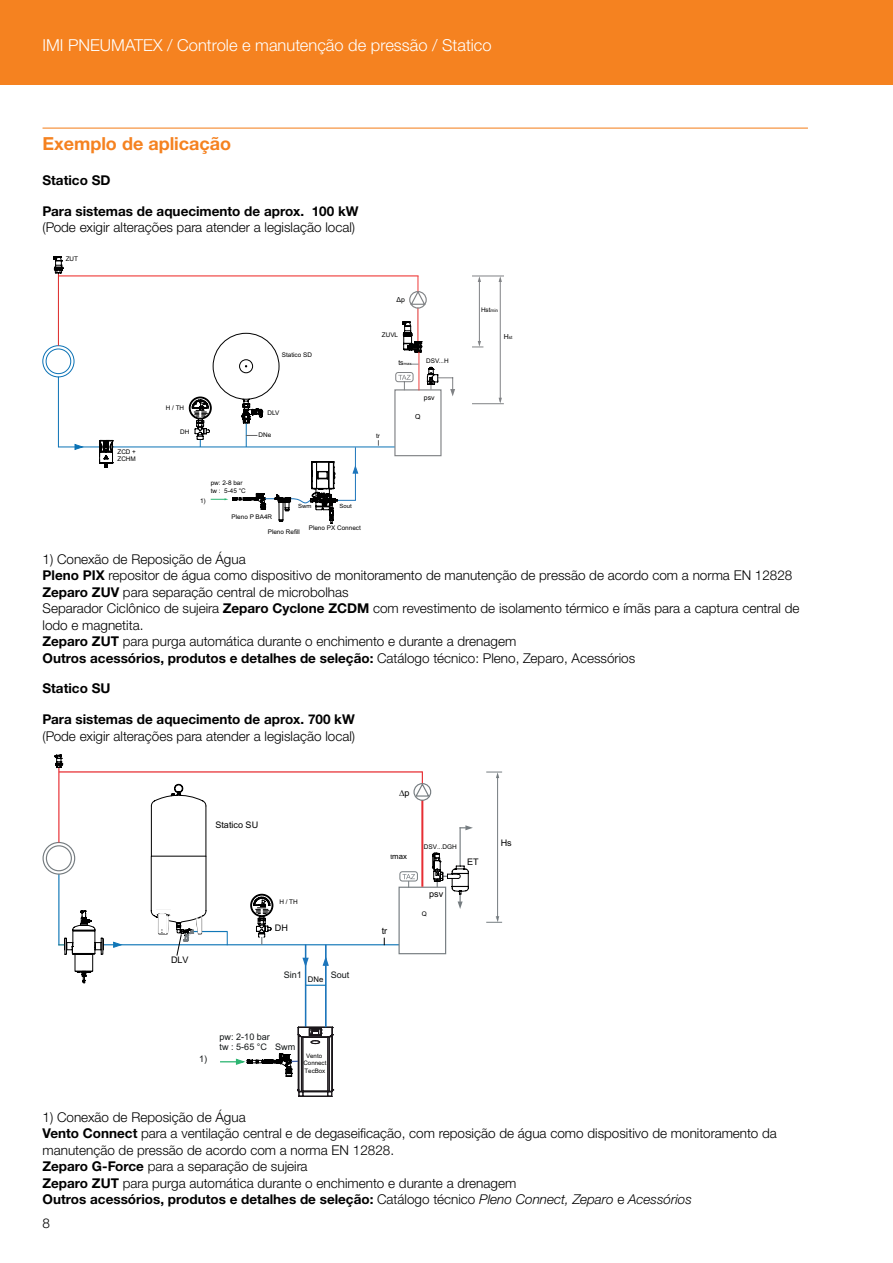
<style>
.page{position:relative;width:893px;height:1263px;background:#fff}
.page>*{position:absolute;margin:0;border:0;box-sizing:border-box;transform-origin:0 0}
.t1{font:700 18px "Helvetica Neue LTW1 G";color:#f58220}
.t2{font:300 16.5px "Helvetica Neue LTW1 G";color:#fff}
.t3{font:300 13.5px/16.5px "Helvetica Neue LTW1 G";color:#000}
.t4{font:700 13.5px "Helvetica Neue LTW1 G";color:#000}
.t5{font:9px/10.9px "Arial";color:#121617}
.t6{font:9px "Arial";color:#000}
.t7{font:7.8px "Arial";color:#000}
.t8{font:6.9px "Arial";color:#000}
.t9{font:6.45px/7.6px "Arial";color:#000}
.t10{font:6.15px/7.4px "Arial";color:#000;text-align:center}
.t11{font:5.85px "Arial";color:#000;scale:1.04 1}
.t12{font:4.65px "Arial";color:#000}
.t13{font:4.05px "Arial";color:#000}
.s1{font-size:6.9px}
.s2{font-size:4.65px}
.s3{font-weight:700}
.s4{font-size:6.45px}
.s5{font-style:italic}
</style>
<div class="page">
<div style="left:0;top:0;width:893px;height:85px;background:#f58220"></div>
<hr style="left:43px;top:128px;width:765px;height:1px;background:#f58220">
<div style="left:394px;top:389px;width:48px;height:67px;border:1px solid #808285"></div>
<hr style="left:58px;top:276px;width:360px;height:1px;background:#ef3b39">
<hr style="left:418px;top:308px;width:1px;height:34px;background:#ef3b39">
<div style="left:409px;top:291px;width:18px;height:18px;border:1px solid #808285;border-radius:50%"></div>
<svg style="left:409px;top:276px;width:17px;height:30px"></svg>
<hr style="left:113px;top:447px;width:282px;height:1px;background:#0b72b5">
<hr style="left:472px;top:276px;width:32px;height:1px;background:#808285">
<hr style="left:472px;top:403px;width:32px;height:1px;background:#808285">
<hr style="left:500px;top:279px;width:1px;height:123px;background:#808285">
<svg style="left:499px;top:276px;width:3px;height:6px"></svg>
<hr style="left:479px;top:280px;width:1px;height:63px;background:#808285">
<svg style="left:478px;top:276px;width:3px;height:6px"></svg>
<svg style="left:472px;top:341px;width:11px;height:7px"></svg>
<svg style="left:395px;top:372px;width:19px;height:19px"></svg>
<svg style="left:427px;top:367px;width:28px;height:29px"></svg>
<svg style="left:402px;top:321px;width:20px;height:32px"></svg>
<hr style="left:419px;top:352px;width:1px;height:38px;background:#ef413f">
<svg style="left:43px;top:256px;width:315px;height:267px"></svg>
<hr style="left:59px;top:771px;width:363px;height:1px;background:#e72e33">
<hr style="left:103px;top:944px;width:296px;height:1px;background:#1177b7">
<div style="left:398px;top:887px;width:48px;height:67px;border:1px solid #757c80"></div>
<hr style="left:421px;top:800px;width:2px;height:87px;background:#e72e33">
<hr style="left:497px;top:775px;width:1px;height:143px;background:#757c80">
<svg style="left:486px;top:916px;width:16px;height:7px"></svg>
<div style="left:400px;top:871px;width:18px;height:10px;border:1px solid #757c80;border-radius:3px"></div>
<svg style="left:402px;top:874px;width:13px;height:13px"></svg>
<div style="left:413px;top:783px;width:18px;height:18px;border:1px solid #757c80;border-radius:50%"></div>
<svg style="left:414px;top:771px;width:16px;height:27px"></svg>
<hr style="left:459px;top:827px;width:2px;height:39px;background:#757c80">
<svg style="left:459px;top:825px;width:14px;height:5px"></svg>
<svg style="left:432px;top:852px;width:37px;height:57px"></svg>
<hr style="left:58px;top:874px;width:1px;height:71px;background:#1177b7">
<svg style="left:43px;top:841px;width:33px;height:34px"></svg>
<hr style="left:58px;top:767px;width:1px;height:75px;background:#e72e33">
<svg style="left:113px;top:941px;width:9px;height:7px"></svg>
<svg style="left:55px;top:755px;width:7px;height:13px"></svg>
<svg style="left:486px;top:772px;width:16px;height:6px"></svg>
<svg style="left:250px;top:894px;width:23px;height:51px"></svg>
<hr style="left:194px;top:931px;width:33px;height:1px;background:#1177b7">
<svg style="left:227px;top:931px;width:1px;height:13px"></svg>
<svg style="left:58px;top:910px;width:46px;height:74px"></svg>
<hr style="left:305px;top:945px;width:1px;height:82px;background:#1c75bb">
<svg style="left:220px;top:1027px;width:113px;height:70px"></svg>
<hr style="left:325px;top:945px;width:1px;height:82px;background:#1c75bb">
<svg style="left:302px;top:957px;width:7px;height:10px"></svg>
<svg style="left:322px;top:957px;width:7px;height:9px"></svg>
<hr style="left:206px;top:806px;width:1px;height:50px;background:#000">
<svg style="left:151px;top:784px;width:55px;height:172px"></svg>
<svg style="left:306px;top:985px;width:19px;height:1px"></svg>
<p class="t2" style="left:43px;top:35px;width:451px">IMI PNEUMATEX / Controle e manutenção de pressão / Statico</p>
<h1 class="t1" style="left:43px;top:132px;width:190px">Exemplo de aplicação</h1>
<p class="t4" style="left:43px;top:172px;width:69px">Statico SD</p>
<p class="t4" style="left:43px;top:202px;width:318px">Para sistemas de aquecimento de aprox. 100 kW</p>
<p class="t3" style="left:43px;top:219px;width:314px">(Pode exigir alterações para atender a legislação local)</p>
<p class="t9" style="left:66px;top:255px;width:14px">ZUT</p>
<p class="t9" style="left:117px;top:447px;width:20px">ZCD +<br>ZCHM</p>
<p class="t9" style="left:166px;top:404px;width:20px">H / TH</p>
<p class="t9" style="left:180px;top:428px;width:11px">DH</p>
<p class="t9" style="left:282px;top:351px;width:32px">Statico SD</p>
<p class="t8" style="left:397px;top:295px;width:10px">Δp</p>
<p class="t9" style="left:382px;top:330px;width:18px">ZUVL</p>
<p class="t13" style="left:398px;top:361px;width:15px"><span class="s1">ts</span>max</p>
<p class="t9" style="left:426px;top:357px;width:24px">DSV...H</p>
<p class="t8" style="left:424px;top:393px;width:12px">psv</p>
<p class="t9" style="left:268px;top:408px;width:13px">DLV</p>
<p class="t9" style="left:259px;top:431px;width:14px">DNe</p>
<p class="t9" style="left:376px;top:432px;width:5px">tr</p>
<p class="t8" style="left:415px;top:412px;width:7px">Q</p>
<p class="t9" style="left:211px;top:479px;width:37px">pw: 2-8 bar tw : 5-45 °C</p>
<p class="t9" style="left:200px;top:497px;width:7px">1)</p>
<p class="t11" style="left:298px;top:502px;width:14px">Swm</p>
<p class="t11" style="left:340px;top:502px;width:13px">Sout</p>
<p class="t9" style="left:232px;top:513px;width:42px">Pleno P BA4R</p>
<p class="t9" style="left:268px;top:528px;width:34px">Pleno Refill</p>
<p class="t9" style="left:309px;top:524px;width:54px">Pleno PX Connect</p>
<p class="t9" style="left:481px;top:306px;width:19px">Hst<span class="s2">min</span></p>
<p class="t12" style="left:504px;top:334px;width:10px"><span class="s1">H</span>st</p>
<p class="t3" style="left:43px;top:551px;width:758px">1) Conexão de Reposição de Água<br><span class="s3">Pleno PIX</span> repositor de água como dispositivo de monitoramento de manutenção de pressão de acordo com a norma EN 12828<br><span class="s3">Zeparo ZUV</span> para separação central de microbolhas<br>Separador Ciclônico de sujeira <span class="s3">Zeparo Cyclone ZCDM</span> com revestimento de isolamento térmico e ímãs para a captura central de lodo e magnetita.<br><span class="s3">Zeparo ZUT</span> para purga automática durante o enchimento e durante a drenagem<br><span class="s3">Outros acessórios, produtos e detalhes de seleção:</span> Catálogo técnico: Pleno, Zeparo, Acessórios</p>
<p class="t4" style="left:43px;top:680px;width:69px">Statico SU</p>
<p class="t4" style="left:43px;top:711px;width:314px">Para sistemas de aquecimento de aprox. 700 kW</p>
<p class="t3" style="left:43px;top:728px;width:314px">(Pode exigir alterações para atender a legislação local)</p>
<p class="t6" style="left:171px;top:953px;width:19px">DLV</p>
<p class="t6" style="left:215px;top:819px;width:44px">Statico SU</p>
<p class="t6" style="left:399px;top:787px;width:12px">∆p</p>
<p class="t9" style="left:279px;top:898px;width:20px">H / TH</p>
<p class="t7" style="left:390px;top:851px;width:18px"><span class="s4">t</span>max</p>
<p class="t6" style="left:275px;top:921px;width:15px">DH</p>
<p class="t6" style="left:382px;top:924px;width:7px">tr</p>
<p class="t5" style="left:284px;top:969px;width:20px">Sin1</p>
<p class="t5" style="left:331px;top:969px;width:20px">Sout</p>
<p class="t7" style="left:308px;top:974px;width:17px">DNe</p>
<p class="t9" style="left:424px;top:842px;width:35px">DSV...DGH</p>
<p class="t6" style="left:429px;top:887px;width:16px">psv</p>
<p class="t9" style="left:422px;top:910px;width:7px">Q</p>
<p class="t6" style="left:467px;top:856px;width:13px">ET</p>
<p class="t5" style="left:199px;top:1053px;width:10px">1)</p>
<p class="t5" style="left:220px;top:1031px;width:52px">pw: 2-10 bar tw : 5-65 °C</p>
<p class="t5" style="left:275px;top:1042px;width:22px">Swm</p>
<p class="t10" style="left:303px;top:1052px;width:24px">Vento<br>Connect<br>TecBox</p>
<p class="t6" style="left:501px;top:836px;width:13px">Hs</p>
<p class="t3" style="left:43px;top:1109px;width:736px">1) Conexão de Reposição de Água<br><span class="s3">Vento Connect</span> para a ventilação central e de degaseificação, com reposição de água como dispositivo de monitoramento da manutenção de pressão de acordo com a norma EN 12828.<br><span class="s3">Zeparo G-Force</span> para a separação de sujeira<br><span class="s3">Zeparo ZUT</span> para purga automática durante o enchimento e durante a drenagem<br><span class="s3">Outros acessórios, produtos e detalhes de seleção:</span> Catálogo técnico <span class="s5">Pleno Connect, Zeparo</span> e <span class="s5">Acessórios</span></p>
<p class="t3" style="left:43px;top:1215px;width:9px">8</p>
</div>
